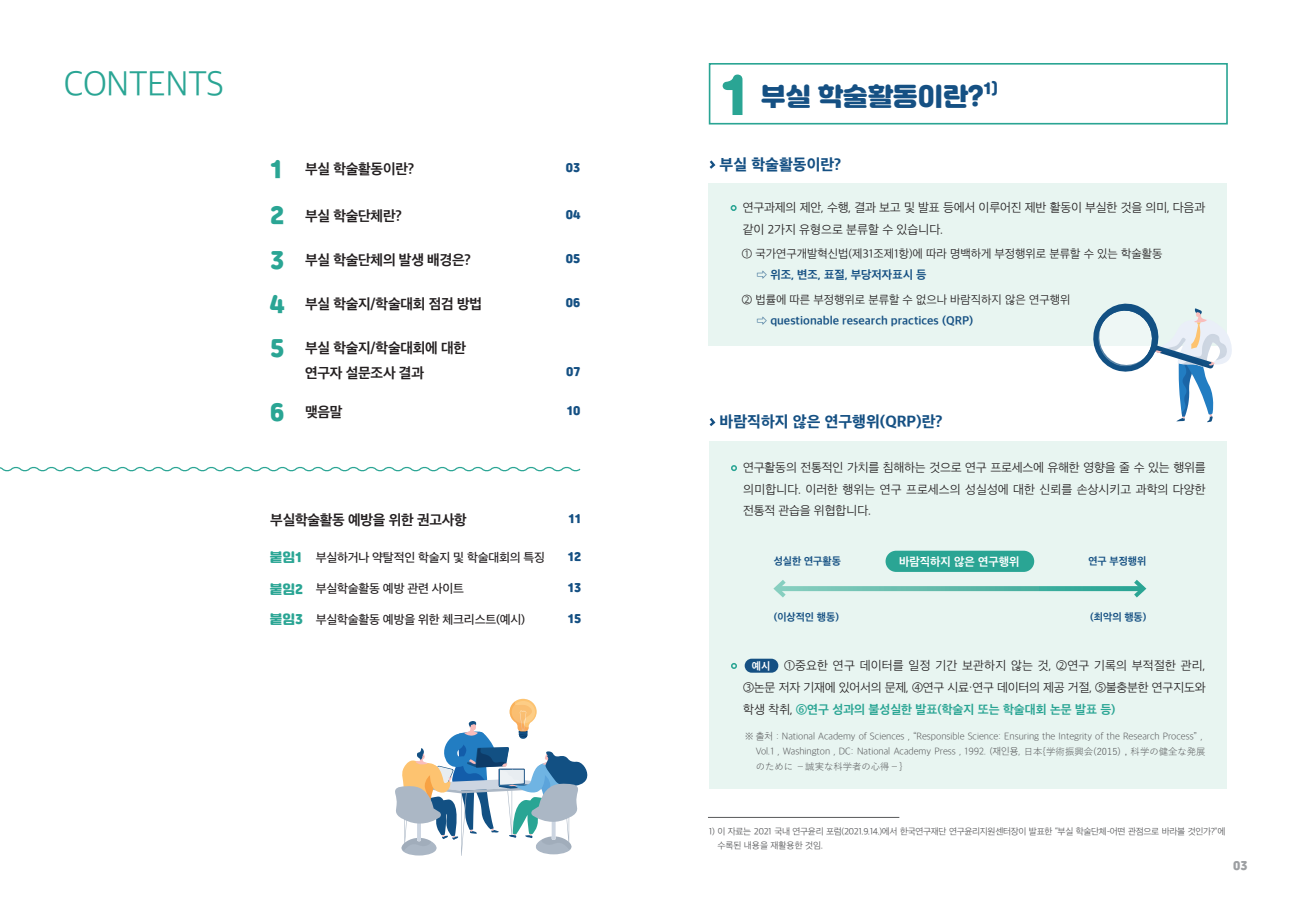
<style>
.page{position:relative;width:1290px;height:911px;background:#fff}
.page>*{position:absolute;margin:0;border:0;box-sizing:border-box;transform-origin:0 0}
.t1{font:50px "Jalnan OTF";color:#2aa594}
.t2{font:33.75px "SD Gothic Neoa c Lt";letter-spacing:-.02em;color:#2aa594}
.t3{font:25px "Jalnan OTF";color:#155083}
.t4{font:22.5px "Jalnan OTF";color:#2aa594}
.t5{font:15px "SD Gothic Neoa h Ex Bd";color:#155083}
.t6{font:14.62px "Jalnan OTF";color:#155083}
.t7{font:13.75px "SD Gothic Neoa g Bd";letter-spacing:-.02em;color:#231f20}
.t8{font:12.5px "Jalnan OTF";color:#2aa594}
.t9{font:11.88px/21.2px "SD Gothic Neoa c Lt";letter-spacing:-.02em;color:#231f20;text-align:justify}
.t10{font:11.88px "SD Gothic Neoa e Md";letter-spacing:-.02em;color:#231f20}
.t11{font:11.25px/21.2px "SD Gothic Neoa g Bd";color:#155083}
.t12{font:11.25px/21.2px "SD Gothic Neoa c Lt";color:#231f20}
.t13{font:11.25px "Jalnan OTF";color:#155083}
.t14{font:11.25px "SD Gothic Neoa g Bd";color:#fff}
.t15{font:11.25px "Jalnan";color:#9d9fa2}
.t16{font:10px "SD Gothic Neoa g Bd";color:#155083}
.t17{font:9.38px/15.4px "SD Gothic Neoa b Ult Lt";color:#57585a;text-align:justify}
.t18{font:8.75px/13.8px "SD Gothic Neoa c Lt";letter-spacing:-.04em;color:#57585a}
.s1{font-family:"SD Gothic Neoa g Bd";color:#155083}
.s2{font-family:"SD Gothic Neoa c Lt";color:#231f20}
.s3{font-family:"SD Gothic Neoa g Bd";font-size:10px;color:#fff}
.s4{font-family:"SD Gothic Neoa g Bd";color:#2aa594}
.s5{font-family:"Yu Gothic"}
</style>
<div class="page">
<div style="left:709px;top:442px;width:518px;height:347px;background:#e8f5f1"></div>
<div style="left:709px;top:183px;width:518px;height:162px;background:#e8f5f1"></div>
<svg style="left:709px;top:160px;width:7px;height:9px"></svg>
<svg style="left:709px;top:418px;width:7px;height:9px"></svg>
<div style="left:885px;top:550px;width:149px;height:22px;background:#2aa594;border-radius:11px"></div>
<div style="left:730px;top:205px;width:7px;height:6px;border:2px solid #2aa594;border-radius:50%"></div>
<svg style="left:731px;top:465px;width:6px;height:6px"></svg>
<svg style="left:790px;top:586px;width:340px;height:5px;background:#5cb9aa"></svg>
<svg style="left:773px;top:580px;width:17px;height:18px"></svg>
<svg style="left:1130px;top:580px;width:17px;height:18px"></svg>
<div style="left:745px;top:658px;width:33px;height:14px;background:#155083;border-radius:7px"></div>
<svg style="left:731px;top:663px;width:6px;height:6px"></svg>
<div style="left:709px;top:63px;width:519px;height:61px;border:2px solid #2aa594"></div>
<svg style="left:1090px;top:303px;width:142px;height:119px"></svg>
<svg style="left:0;top:466px;width:581px;height:6px"></svg>
<svg style="left:395px;top:699px;width:193px;height:156px"></svg>
<hr style="left:708px;top:817px;width:191px;height:1px;background:#57585a">
<p class="t2" style="left:64px;top:67px;width:162px">CONTENTS</p>
<p class="t4" style="left:270px;top:154px;width:14px">1</p>
<p class="t4" style="left:270px;top:200px;width:16px">2</p>
<p class="t4" style="left:270px;top:244px;width:16px">3</p>
<p class="t4" style="left:270px;top:289px;width:16px">4</p>
<p class="t4" style="left:270px;top:333px;width:16px">5</p>
<p class="t4" style="left:270px;top:397px;width:16px">6</p>
<p class="t7" style="left:305px;top:162px;width:110px">부실 학술활동이란?</p>
<p class="t13" style="left:566px;top:160px;width:16px">03</p>
<p class="t7" style="left:305px;top:209px;width:98px">부실 학술단체란?</p>
<p class="t13" style="left:566px;top:207px;width:16px">04</p>
<p class="t7" style="left:305px;top:253px;width:167px">부실 학술단체의 발생 배경은?</p>
<p class="t13" style="left:566px;top:251px;width:16px">05</p>
<p class="t7" style="left:305px;top:297px;width:178px">부실 학술지/학술대회 점검 방법</p>
<p class="t13" style="left:566px;top:295px;width:16px">06</p>
<p class="t7" style="left:305px;top:340px;width:162px">부실 학술지/학술대회에 대한</p>
<p class="t7" style="left:305px;top:366px;width:120px">연구자 설문조사 결과</p>
<p class="t13" style="left:566px;top:364px;width:16px">07</p>
<p class="t7" style="left:305px;top:405px;width:39px">맺음말</p>
<p class="t13" style="left:567px;top:403px;width:15px">10</p>
<p class="t7" style="left:270px;top:512px;width:198px">부실학술활동 예방을 위한 권고사항</p>
<p class="t13" style="left:568px;top:511px;width:14px">11</p>
<p class="t10" style="left:316px;top:551px;width:231px">부실하거나 약탈적인 학술지 및 학술대회의 특징</p>
<p class="t10" style="left:316px;top:582px;width:150px">부실학술활동 예방 관련 사이트</p>
<p class="t13" style="left:568px;top:579px;width:15px">13</p>
<p class="t10" style="left:316px;top:613px;width:211px">부실학술활동 예방을 위한 체크리스트(예시)</p>
<p class="t13" style="left:568px;top:611px;width:15px">15</p>
<p class="t8" style="left:270px;top:549px;width:34px">붙임1</p>
<p class="t8" style="left:270px;top:580px;width:34px">붙임2</p>
<p class="t8" style="left:270px;top:611px;width:34px">붙임3</p>
<p class="t13" style="left:568px;top:549px;width:15px">12</p>
<p class="t1" style="left:720px;top:61px;width:30px">1</p>
<p class="t3" style="left:761px;top:79px;width:224px">부실 학술활동이란?</p>
<p class="t6" style="left:983px;top:79px;width:16px">1)</p>
<p class="t5" style="left:720px;top:157px;width:123px">부실 학술활동이란?</p>
<p class="t9" style="left:743px;top:197px;width:464px">연구과제의 제안, 수행, 결과 보고 및 발표 등에서 이루어진 제반 활동이 부실한 것을 의미, 다음과 같이 2가지 유형으로 분류할 수 있습니다.</p>
<p class="t12" style="left:757px;top:243px;width:407px;text-indent:-15px">① 국가연구개발혁신법(제31조제1항)에 따라 명백하게 부정행위로 분류할 수 있는 학술활동 <span class="s1">⇨ 위조, 변조, 표절, 부당저자표시 등</span></p>
<p class="t11" style="left:757px;top:289px;width:315px;text-indent:-15px"><span class="s2">② 법률에 따른 부정행위로 분류할 수 없으나 바람직하지 않은 연구행위 </span>⇨ questionable research practices (QRP)</p>
<p class="t5" style="left:720px;top:414px;width:224px">바람직하지 않은 연구행위(QRP)란?</p>
<p class="t9" style="left:743px;top:457px;width:464px">연구활동의 전통적인 가치를 침해하는 것으로 연구 프로세스에 유해한 영향을 줄 수 있는 행위를 의미합니다. 이러한 행위는 연구 프로세스의 성실성에 대한 신뢰를 손상시키고 과학의 다양한 전통적 관습을 위협합니다.</p>
<p class="t16" style="left:774px;top:556px;width:69px">성실한 연구활동</p>
<p class="t14" style="left:899px;top:555px;width:122px">바람직하지 않은 연구행위</p>
<p class="t16" style="left:1088px;top:556px;width:59px">연구 부정행위</p>
<p class="t16" style="left:774px;top:612px;width:67px">(이상적인 행동)</p>
<p class="t16" style="left:1090px;top:612px;width:58px">(최악의 행동)</p>
<p class="t9" style="left:743px;top:654px;width:464px;line-height:21.9px;text-indent:9px"><span class="s3">예시</span> ①중요한 연구 데이터를 일정 기간 보관하지 않는 것, ②연구 기록의 부적절한 관리, ③논문 저자 기재에 있어서의 문제, ④연구 시료·연구 데이터의 제공 거절, ⑤불충분한 연구지도와 학생 착취, <span class="s4">⑥연구 성과의 불성실한 발표(학술지 또는 학술대회 논문 발표 등)</span></p>
<p class="t17" style="left:756px;top:729px;width:451px;text-indent:-11px">※ 출처 : National Academy of Sciences，“Responsible Science: Ensuring the Integrity of the Research Process”，Vol.1，Washington，DC: National Academy Press，1992. (재인용, <span class="s5">日本{学術振興会(2015) , 科学の健全な発展のために －誠実な科学者の心得－}</span></p>
<p class="t18" style="left:717px;top:825px;width:509px;text-indent:-9px">1) 이 자료는 2021 국내 연구윤리 포럼(2021.9.14.)에서 한국연구재단 연구윤리지원센터장이 발표한 “부실 학술단체–어떤 관점으로 바라볼 것인가?”에 수록된 내용을 재활용한 것임.</p>
<p class="t15" style="left:1233px;top:858px;width:16px">03</p>
</div>
